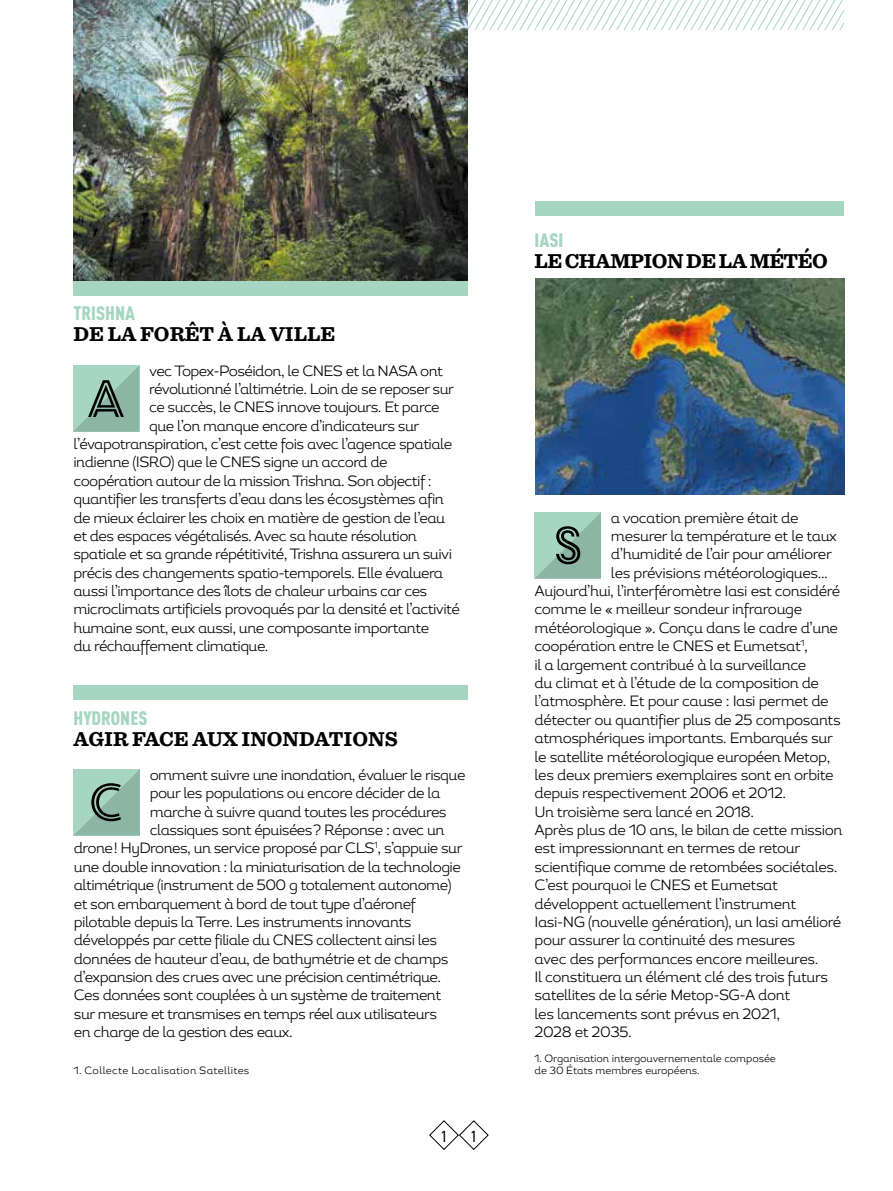
<style>
.page{position:relative;width:893px;height:1191px;background:#fff}
.page>*{position:absolute;margin:0;border:0;box-sizing:border-box;transform-origin:0 0}
.t1{font:52.5px "Core Circus 2 D Double";color:#000}
.t2{font:700 21px "Sentinel";letter-spacing:-.01em;color:#000}
.t3{font:900 19.25px "DIN Cond";color:#a6d5c2}
.t4{font:500 15.75px "DIN Cond";color:#000}
.t5{font:300 14.88px "Magallanes";letter-spacing:-.04em;color:#000}
.t6{font:300 10.5px/12.2px "Magallanes";letter-spacing:-.01em;color:#000}
.t7{font:300 10.5px "Magallanes";letter-spacing:.025em;color:#000}
</style>
<div class="page">
<svg style="left:429px;top:1120px;width:60px;height:30px"></svg>
<svg style="left:468px;top:0;width:375px;height:30px"></svg>
<img style="left:535px;top:279px;width:309px;height:215px">
<svg style="left:535px;top:512px;width:66px;height:66px;background:#99c5b3"></svg>
<div style="left:535px;top:200px;width:309px;height:15px;background:#a6d5c2"></div>
<svg style="left:73px;top:365px;width:66px;height:67px;background:#99c5b3"></svg>
<img style="left:73px;top:0;width:395px;height:281px">
<svg style="left:74px;top:769px;width:66px;height:66px;background:#99c5b3"></svg>
<div style="left:73px;top:685px;width:395px;height:15px;background:#a6d5c2"></div>
<div style="left:73px;top:281px;width:395px;height:15px;background:#a6d5c2"></div>
<p class="t3" style="left:73px;top:301px;width:63px">TRISHNA</p>
<h2 class="t2" style="left:73px;top:318px;width:263px">DE LA FORÊT À LA VILLE</h2>
<p class="t5" style="left:149px;top:361px;width:295px">vec Topex-Poséidon, le CNES et la NASA ont</p>
<p class="t5" style="left:149px;top:379px;width:306px">révolutionné l’altimétrie. Loin de se reposer sur</p>
<p class="t5" style="left:149px;top:398px;width:292px">ce succès, le CNES innove toujours. Et parce</p>
<p class="t5" style="left:149px;top:416px;width:272px">que l’on manque encore d’indicateurs sur</p>
<p class="t5" style="left:73px;top:434px;width:380px">l’évapotranspiration, c’est cette fois avec l’agence spatiale</p>
<p class="t5" style="left:73px;top:453px;width:316px">indienne (ISRO) que le CNES signe un accord de</p>
<p class="t5" style="left:73px;top:471px;width:360px">coopération autour de la mission Trishna. Son objectif :</p>
<p class="t5" style="left:73px;top:490px;width:372px">quantifier les transferts d’eau dans les écosystèmes afin</p>
<p class="t5" style="left:73px;top:508px;width:373px">de mieux éclairer les choix en matière de gestion de l’eau</p>
<p class="t5" style="left:73px;top:526px;width:345px">et des espaces végétalisés. Avec sa haute résolution</p>
<p class="t5" style="left:73px;top:545px;width:380px">spatiale et sa grande répétitivité, Trishna assurera un suivi</p>
<p class="t5" style="left:73px;top:563px;width:371px">précis des changements spatio-temporels. Elle évaluera</p>
<p class="t5" style="left:73px;top:581px;width:355px">aussi l’importance des îlots de chaleur urbains car ces</p>
<p class="t5" style="left:73px;top:600px;width:388px">microclimats artificiels provoqués par la densité et l’activité</p>
<p class="t5" style="left:73px;top:618px;width:357px">humaine sont, eux aussi, une composante importante</p>
<p class="t5" style="left:73px;top:637px;width:197px">du réchauffement climatique.</p>
<h1 class="t1" style="left:83px;top:363px;width:48px">A</h1>
<p class="t3" style="left:73px;top:706px;width:75px">HYDRONES</p>
<h2 class="t2" style="left:73px;top:722px;width:326px">AGIR FACE AUX INONDATIONS</h2>
<p class="t5" style="left:150px;top:765px;width:317px">omment suivre une inondation, évaluer le risque</p>
<p class="t5" style="left:150px;top:784px;width:292px">pour les populations ou encore décider de la</p>
<p class="t5" style="left:150px;top:802px;width:298px">marche à suivre quand toutes les procédures</p>
<p class="t5" style="left:150px;top:820px;width:296px">classiques sont épuisées? Réponse : avec un</p>
<p class="t5" style="left:74px;top:839px;width:390px">drone! HyDrones, un service proposé par CLS<sup>1</sup>, s’appuie sur</p>
<p class="t5" style="left:74px;top:857px;width:389px">une double innovation : la miniaturisation de la technologie</p>
<p class="t5" style="left:74px;top:875px;width:379px">altimétrique (instrument de 500 g totalement autonome)</p>
<p class="t5" style="left:74px;top:894px;width:344px">et son embarquement à bord de tout type d’aéronef</p>
<p class="t5" style="left:74px;top:912px;width:339px">pilotable depuis la Terre. Les instruments innovants</p>
<p class="t5" style="left:74px;top:931px;width:365px">développés par cette filiale du CNES collectent ainsi les</p>
<p class="t5" style="left:74px;top:949px;width:376px">données de hauteur d’eau, de bathymétrie et de champs</p>
<p class="t5" style="left:74px;top:967px;width:369px">d’expansion des crues avec une précision centimétrique.</p>
<p class="t5" style="left:74px;top:986px;width:369px">Ces données sont couplées à un système de traitement</p>
<p class="t5" style="left:74px;top:1004px;width:365px">sur mesure et transmises en temps réel aux utilisateurs</p>
<p class="t5" style="left:74px;top:1022px;width:220px">en charge de la gestion des eaux.</p>
<p class="t7" style="left:74px;top:1063px;width:177px">1. Collecte Localisation Satellites</p>
<h1 class="t1" style="left:84px;top:766px;width:46px">C</h1>
<p class="t4" style="left:441px;top:1126px;width:8px">1</p>
<p class="t4" style="left:471px;top:1126px;width:8px">1</p>
<p class="t3" style="left:535px;top:228px;width:30px">IASI</p>
<h2 class="t2" style="left:535px;top:244px;width:295px">LE CHAMPION DE LA MÉTÉO</h2>
<p class="t5" style="left:611px;top:508px;width:189px">a vocation première était de</p>
<p class="t5" style="left:611px;top:526px;width:228px">mesurer la température et le taux</p>
<p class="t5" style="left:611px;top:545px;width:222px">d’humidité de l’air pour améliorer</p>
<p class="t5" style="left:611px;top:563px;width:218px">les prévisions météorologiques...</p>
<p class="t5" style="left:535px;top:581px;width:307px">Aujourd’hui, l’interféromètre Iasi est considéré</p>
<p class="t5" style="left:535px;top:600px;width:269px">comme le « meilleur sondeur infrarouge</p>
<p class="t5" style="left:535px;top:618px;width:305px">météorologique ». Conçu dans le cadre d’une</p>
<p class="t5" style="left:535px;top:637px;width:275px">coopération entre le CNES et Eumetsat<sup>1</sup>,</p>
<p class="t5" style="left:535px;top:655px;width:273px">il a largement contribué à la surveillance</p>
<p class="t5" style="left:535px;top:673px;width:286px">du climat et à l’étude de la composition de</p>
<p class="t5" style="left:535px;top:692px;width:296px">l’atmosphère. Et pour cause : Iasi permet de</p>
<p class="t5" style="left:535px;top:710px;width:308px">détecter ou quantifier plus de 25 composants</p>
<p class="t5" style="left:535px;top:728px;width:300px">atmosphériques importants. Embarqués sur</p>
<p class="t5" style="left:535px;top:747px;width:297px">le satellite météorologique européen Metop,</p>
<p class="t5" style="left:535px;top:765px;width:301px">les deux premiers exemplaires sont en orbite</p>
<p class="t5" style="left:535px;top:784px;width:253px">depuis respectivement 2006 et 2012.</p>
<p class="t5" style="left:535px;top:802px;width:221px">Un troisième sera lancé en 2018.</p>
<p class="t5" style="left:535px;top:820px;width:310px">Après plus de 10 ans, le bilan de cette mission</p>
<p class="t5" style="left:535px;top:839px;width:267px">est impressionnant en termes de retour</p>
<p class="t5" style="left:535px;top:857px;width:304px">scientifique comme de retombées sociétales.</p>
<p class="t5" style="left:535px;top:875px;width:245px">C’est pourquoi le CNES et Eumetsat</p>
<p class="t5" style="left:535px;top:894px;width:263px">développent actuellement l’instrument</p>
<p class="t5" style="left:535px;top:912px;width:308px">Iasi-NG (nouvelle génération), un Iasi amélioré</p>
<p class="t5" style="left:535px;top:931px;width:262px">pour assurer la continuité des mesures</p>
<p class="t5" style="left:535px;top:949px;width:285px">avec des performances encore meilleures.</p>
<p class="t5" style="left:535px;top:967px;width:295px">Il constituera un élément clé des trois futurs</p>
<p class="t5" style="left:535px;top:986px;width:257px">satellites de la série Metop-SG-A dont</p>
<p class="t5" style="left:535px;top:1004px;width:247px">les lancements sont prévus en 2021,</p>
<p class="t5" style="left:535px;top:1022px;width:99px">2028 et 2035.</p>
<p class="t6" style="left:535px;top:1052px;width:243px">1. Organisation intergouvernementale composée de 30 États membres européens.</p>
<h1 class="t1" style="left:548px;top:510px;width:41px">s</h1>
</div>
